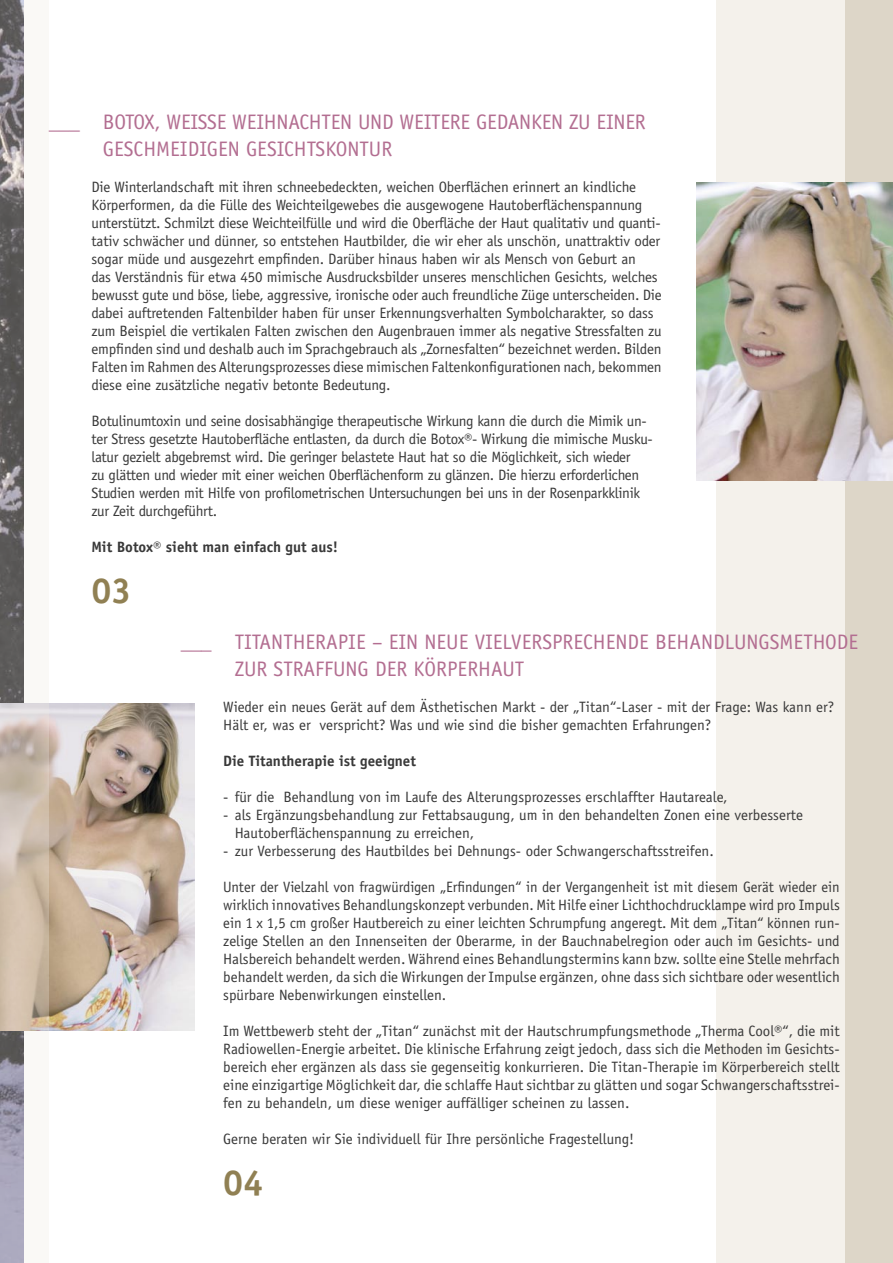
<style>
.page{position:relative;width:893px;height:1263px;background:#fff}
.page>*{position:absolute;margin:0;border:0;box-sizing:border-box;transform-origin:0 0}
._10_rein{font:700 36px "Officina Sans";color:#908053}
.t1{font:21px/27px "Officina Sans";color:#b36e91}
._10_rein-2{font:15px/18px "Officina Sans";letter-spacing:-.01em;color:#393939}
._10_rein-3{font:700 15px "Officina Sans";color:#393939}
</style>
<div class="page">
<svg style="left:716px;top:0;width:177px;height:1263px;background:#ede9e1"></svg>
<img style="left:697px;top:183px;width:196px;height:297px">
<img style="left:49px;top:703px;width:145px;height:328px">
<svg style="left:0;top:0;width:49px;height:1263px"></svg>
<p class="t1" style="left:49px;top:108px;width:598px">___ BOTOX, WEISSE WEIHNACHTEN UND WEITERE GEDANKEN ZU EINER</p>
<p class="t1" style="left:103px;top:135px;width:291px">GESCHMEIDIGEN GESICHTSKONTUR</p>
<p class="_10_rein-2" style="left:91px;top:178px;width:546px">Die Winterlandschaft mit ihren schneebedeckten, weichen Oberflächen erinnert an kindliche</p>
<p class="_10_rein-2" style="left:91px;top:196px;width:572px">Körperformen, da die Fülle des Weichteilgewebes die ausgewogene Hautoberflächenspannung unterstützt. Schmilzt diese Weichteilfülle und wird die Oberfläche der Haut qualitativ und quanti&shy;tativ schwächer und dünner, so entstehen Hautbilder, die wir eher als unschön, unattraktiv oder sogar müde und ausgezehrt empfinden. Darüber hinaus haben wir als Mensch von Geburt an<br>das Verständnis für etwa 450 mimische Ausdrucksbilder unseres menschlichen Gesichts, welches bewusst gute und böse, liebe, aggressive, ironische oder auch freundliche Züge unterscheiden. Die dabei auftretenden Faltenbilder haben für unser Erkennungsverhalten Symbolcharakter, so dass zum Beispiel die vertikalen Falten zwischen den Augenbrauen immer als negative Stressfalten zu empfinden sind und deshalb auch im Sprachgebrauch als „Zornesfalten“ bezeichnet werden. Bilden Falten im Rahmen des Alterungsprozesses diese mimischen Faltenkonfigurationen nach, bekommen diese eine zusätzliche negativ betonte Bedeutung.</p>
<p class="_10_rein-2" style="left:91px;top:412px;width:563px">Botulinumtoxin und seine dosisabhängige therapeutische Wirkung kann die durch die Mimik un&shy;ter Stress gesetzte Hautoberfläche entlasten, da durch die Botox®- Wirkung die mimische Musku-</p>
<p class="_10_rein-2" style="left:91px;top:448px;width:541px">latur gezielt abgebremst wird. Die geringer belastete Haut hat so die Möglichkeit, sich wieder</p>
<p class="_10_rein-2" style="left:91px;top:466px;width:550px">zu glätten und wieder mit einer weichen Oberflächenform zu glänzen. Die hierzu erforderlichen<br>Studien werden mit Hilfe von profilometrischen Untersuchungen bei uns in der Rosenparkklinik</p>
<p class="_10_rein-2" style="left:91px;top:502px;width:127px">zur Zeit durchgeführt.</p>
<p class="_10_rein-3" style="left:91px;top:537px;width:248px">Mit Botox® sieht man einfach gut aus!</p>
<p class="_10_rein" style="left:91px;top:568px;width:42px">03</p>
<p class="t1" style="left:235px;top:629px;width:625px;text-indent:-54px">___ TITANTHERAPIE – EIN NEUE VIELVERSPRECHENDE BEHANDLUNGSMETHODE<br>ZUR STRAFFUNG DER KÖRPERHAUT</p>
<p class="_10_rein-2" style="left:223px;top:698px;width:612px">Wieder ein neues Gerät auf dem Ästhetischen Markt - der „Titan“-Laser - mit der Frage: Was kann er?</p>
<p class="_10_rein-2" style="left:223px;top:716px;width:489px">Hält er, was er verspricht? Was und wie sind die bisher gemachten Erfahrungen?</p>
<p class="_10_rein-3" style="left:223px;top:752px;width:194px">Die Titantherapie ist geeignet</p>
<p class="_10_rein-2" style="left:223px;top:788px;width:506px">- für die Behandlung von im Laufe des Alterungsprozesses erschlaffter Hautareale,</p>
<p class="_10_rein-2" style="left:223px;top:806px;width:581px">- als Ergänzungsbehandlung zur Fettabsaugung, um in den behandelten Zonen eine verbesserte</p>
<p class="_10_rein-2" style="left:235px;top:824px;width:241px">Hautoberflächenspannung zu erreichen,</p>
<p class="_10_rein-2" style="left:223px;top:842px;width:492px">- zur Verbesserung des Hautbildes bei Dehnungs- oder Schwangerschaftsstreifen.</p>
<p class="_10_rein-2" style="left:223px;top:878px;width:618px;text-align:justify">Unter der Vielzahl von fragwürdigen „Erfindungen“ in der Vergangenheit ist mit diesem Gerät wieder ein wirklich innovatives Behandlungskonzept verbunden. Mit Hilfe einer Lichthochdrucklampe wird pro Impuls ein 1 x 1,5 cm großer Hautbereich zu einer leichten Schrumpfung angeregt. Mit dem „Titan“ können run&shy;zelige Stellen an den Innenseiten der Oberarme, in der Bauchnabelregion oder auch im Gesichts- und Halsbereich behandelt werden. Während eines Behandlungstermins kann bzw. sollte eine Stelle mehrfach behandelt werden, da sich die Wirkungen der Impulse ergänzen, ohne dass sich sichtbare oder wesentlich spürbare Nebenwirkungen einstellen.</p>
<p class="_10_rein-2" style="left:223px;top:1022px;width:618px;text-align:justify">Im Wettbewerb steht der „Titan“ zunächst mit der Hautschrumpfungsmethode „Therma Cool®“, die mit Radiowellen-Energie arbeitet. Die klinische Erfahrung zeigt jedoch, dass sich die Methoden im Gesichts&shy;bereich eher ergänzen als dass sie gegenseitig konkurrieren. Die Titan-Therapie im Körperbereich stellt eine einzigartige Möglichkeit dar, die schlaffe Haut sichtbar zu glätten und sogar Schwangerschaftsstrei&shy;fen zu behandeln, um diese weniger auffälliger scheinen zu lassen.</p>
<p class="_10_rein-2" style="left:223px;top:1130px;width:412px">Gerne beraten wir Sie individuell für Ihre persönliche Fragestellung!</p>
<p class="_10_rein" style="left:223px;top:1161px;width:42px">04</p>
</div>
